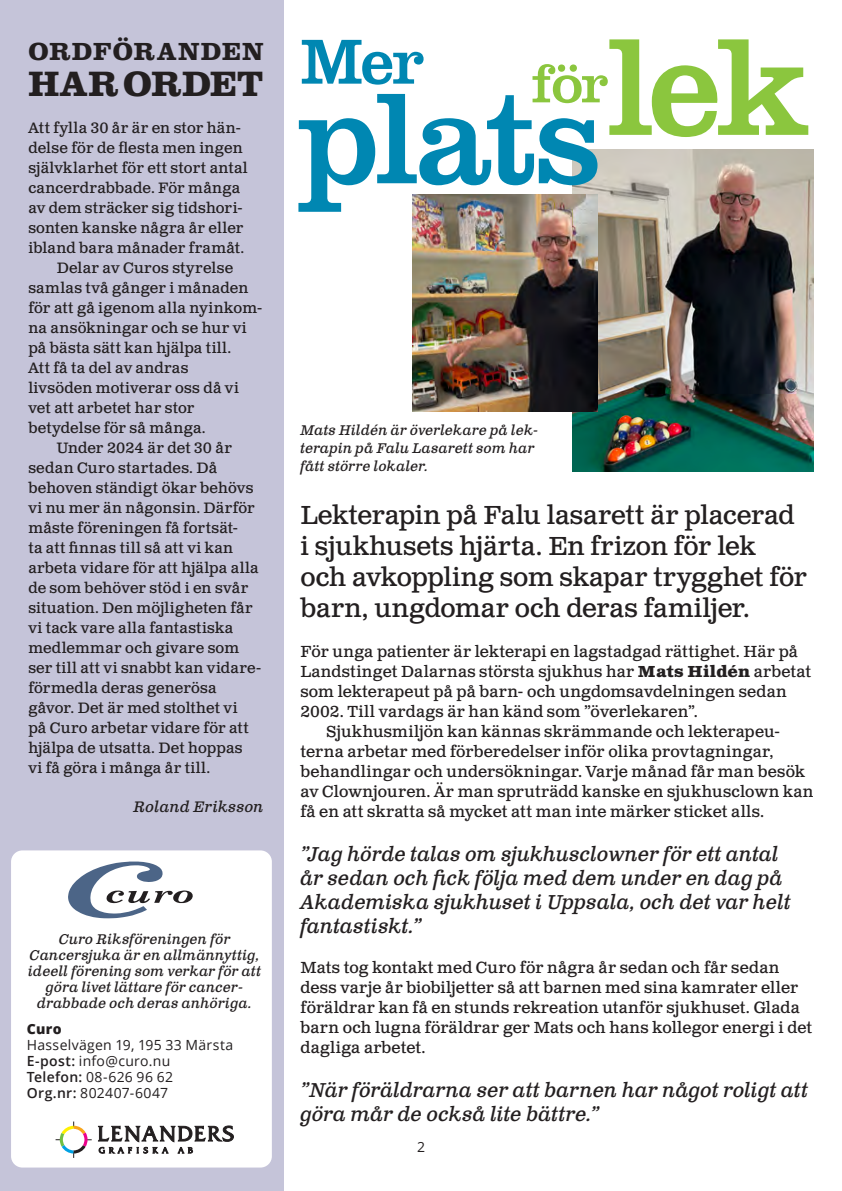
<style>
.page{position:relative;width:842px;height:1191px;background:#fff}
.page>*{position:absolute;margin:0;border:0;box-sizing:border-box;transform-origin:0 0}
.Rubrik_1_Fet_versalg{font:144px "Clarendon";color:#8bc63e}
.Rubrik_1_Fet_versalg-2{font:134.6px "Clarendon";letter-spacing:-.035em;color:#0087b2}
.Rubrik_1_Fet_versalg-3{font:66px "Clarendon";color:#0087b2}
.Rubrik_1_Fet_versalg-4{font:56px "Clarendon";color:#8bc63e}
.t1{font:700 37px "Clarendon";color:#231f20}
.Ingress_stor{font:26px/31.2px "Clarendon Text Pro";letter-spacing:-.005em;color:#231f20}
.t2{font:700 26px "Clarendon";letter-spacing:.04em;color:#231f20}
.Citat_i_text{font:italic 20px/24px "Clarendon Text Pro";letter-spacing:.005em;color:#231f20}
.bröd_Clarendon_Text{font:16px/20px "Clarendon Text Pro";letter-spacing:.015em;color:#231f20}
.Bildtext_kursiv{font:italic 15.2px "Clarendon Text Pro";letter-spacing:.015em;color:#231f20}
.bröd_Clarendon_Text-2{font:15px/20px "Clarendon Text Pro";letter-spacing:.015em;color:#231f20}
.bröd_Clarendon_Text-3{font:italic 14px/16px "Clarendon Text Pro";letter-spacing:.015em;color:#231f20;text-align:center}
.faktatext_Open_Sans{font:14px "Open Sans";letter-spacing:.02em;color:#231f20}
.Bildtext_kursiv-2{font:italic 14px/18px "Clarendon Text Pro";letter-spacing:.015em;color:#231f20}
.faktatext_Open_Sans-2{font:800 14px "Open Sans";color:#231f20}
.s1{font-weight:600}
.s2{font-weight:700}
</style>
<div class="page">
<div style="left:0;top:0;width:283px;height:1191px;background:#c5c4d9"></div>
<div style="left:11px;top:850px;width:261px;height:317px;background:#fff;border-radius:11px"></div>
<svg style="left:68px;top:861px;width:125px;height:57px"></svg>
<svg style="left:56px;top:1121px;width:36px;height:36px"></svg>
<svg style="left:98px;top:1125px;width:136px;height:28px"></svg>
<img style="left:573px;top:149px;width:241px;height:322px">
<img style="left:413px;top:195px;width:184px;height:216px">
<p class="t2" style="left:28px;top:35px;width:237px">ORDFÖRANDEN</p>
<p class="t1" style="left:28px;top:61px;width:237px">HAR ORDET</p>
<p class="bröd_Clarendon_Text-2" style="left:28px;top:119px;width:221px">Att fylla 30 år är en stor hän&shy;delse för de flesta men ingen självklarhet för ett stort antal cancerdrabbade. För många av dem sträcker sig tidshori&shy;sonten kanske några år eller ibland bara månader framåt.</p>
<p class="bröd_Clarendon_Text-2" style="left:28px;top:259px;width:235px;text-indent:28px">Delar av Curos styrelse samlas två gånger i månaden för att gå igenom alla nyinkom&shy;na ansökningar och se hur vi på bästa sätt kan hjälpa till.<br>Att få ta del av andras<br>livsöden motiverar oss då vi vet att arbetet har stor betydelse för så många.</p>
<p class="bröd_Clarendon_Text-2" style="left:28px;top:439px;width:233px;text-indent:28px">Under 2024 är det 30 år sedan Curo startades. Då behoven ständigt ökar behövs vi nu mer än någonsin. Därför måste föreningen få fortsät-<br>ta att finnas till så att vi kan arbeta vidare för att hjälpa alla de som behöver stöd i en svår situation. Den möjligheten får vi tack vare alla fantastiska medlemmar och givare som ser till att vi snabbt kan vidare&shy;förmedla deras generösa gåvor. Det är med stolthet vi<br>på Curo arbetar vidare för att hjälpa de utsatta. Det hoppas vi få göra i många år till.</p>
<p class="Bildtext_kursiv" style="left:134px;top:797px;width:132px">Roland Eriksson</p>
<p class="bröd_Clarendon_Text-3" style="left:28px;top:931px;width:234px">Curo Riksföreningen för<br>Cancersjuka är en allmännyttig, ideell förening som verkar för att göra livet lättare för cancer&shy;drabbade och deras anhöriga.</p>
<p class="faktatext_Open_Sans-2" style="left:27px;top:1018px;width:36px">Curo</p>
<p class="faktatext_Open_Sans" style="left:27px;top:1035px;width:208px">Hasselvägen 19, 195 33 Märsta</p>
<p class="faktatext_Open_Sans" style="left:27px;top:1051px;width:145px"><span class="s1">E-post:</span> info@curo.nu</p>
<p class="faktatext_Open_Sans" style="left:27px;top:1067px;width:148px"><span class="s1">Telefon:</span> 08-626 96 62</p>
<p class="faktatext_Open_Sans" style="left:27px;top:1083px;width:143px"><span class="s1">Org.nr:</span> 802407-6047</p>
<p class="Rubrik_1_Fet_versalg" style="left:606px;top:2px;width:206px">lek</p>
<p class="Rubrik_1_Fet_versalg-3" style="left:300px;top:23px;width:126px">Mer</p>
<p class="Rubrik_1_Fet_versalg-4" style="left:531px;top:51px;width:79px">för</p>
<p class="Rubrik_1_Fet_versalg-2" style="left:300px;top:59px;width:302px">plats</p>
<p class="Bildtext_kursiv-2" style="left:300px;top:422px;width:238px">Mats Hildén är överlekare på lek&shy;terapin på Falu Lasarett som har fått större lokaler.</p>
<p class="Ingress_stor" style="left:300px;top:500px;width:508px">Lekterapin på Falu lasarett är placerad i sjukhusets hjärta. En frizon för lek och avkoppling som skapar trygghet för barn, ungdomar och deras familjer.</p>
<p class="bröd_Clarendon_Text" style="left:300px;top:642px;width:512px">För unga patienter är lekterapi en lagstadgad rättighet. Här på Landstinget Dalarnas största sjukhus har <span class="s2">Mats Hildén</span> arbetat som lekterapeut på på barn- och ungdomsavdelningen sedan 2002. Till vardags är han känd som ”överlekaren”.</p>
<p class="bröd_Clarendon_Text" style="left:300px;top:722px;width:514px;text-indent:26px">Sjukhusmiljön kan kännas skrämmande och lekterapeu&shy;terna arbetar med förberedelser inför olika provtagningar, behandlingar och undersökningar. Varje månad får man besök av Clownjouren. Är man spruträdd kanske en sjukhusclown kan få en att skratta så mycket att man inte märker sticket alls.</p>
<p class="Citat_i_text" style="left:300px;top:842px;width:492px">”Jag hörde talas om sjukhusclowner för ett antal år sedan och fick följa med dem under en dag på Akademiska sjukhuset i Uppsala, och det var helt fantastiskt.”</p>
<p class="bröd_Clarendon_Text" style="left:300px;top:958px;width:513px">Mats tog kontakt med Curo för några år sedan och får sedan dess varje år biobiljetter så att barnen med sina kamrater eller föräldrar kan få en stunds rekreation utanför sjukhuset. Glada barn och lugna föräldrar ger Mats och hans kollegor energi i det dagliga arbetet.</p>
<p class="Citat_i_text" style="left:300px;top:1078px;width:509px">”När föräldrarna ser att barnen har något roligt att göra mår de också lite bättre.”</p>
<p class="faktatext_Open_Sans" style="left:417px;top:1137px;width:10px">2</p>
</div>
